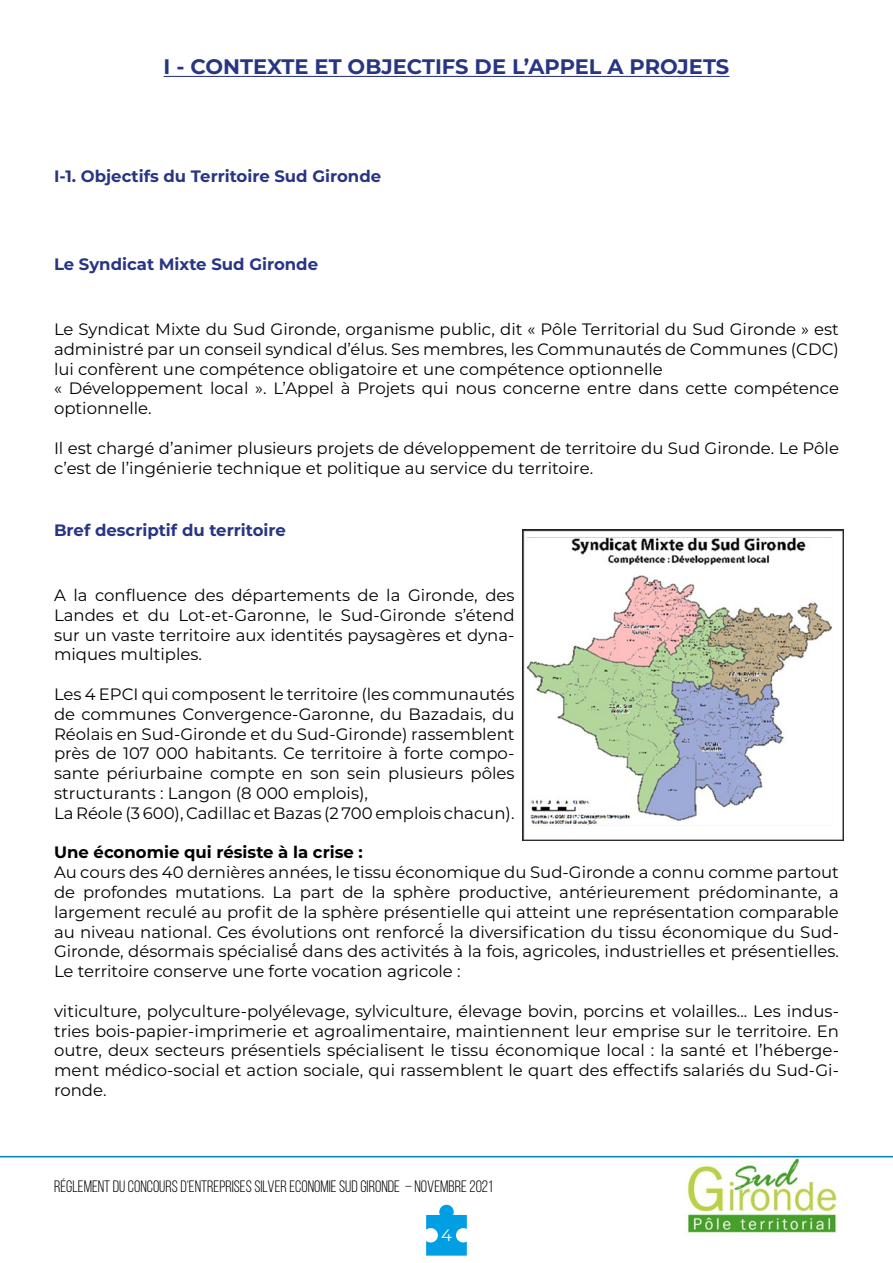
<style>
.page{position:relative;width:893px;height:1263px;background:#fff}
.page>*{position:absolute;margin:0;border:0;box-sizing:border-box;transform-origin:0 0}
.gros_titre{font:700 21px "Montserrat";color:#283583}
.t1{font:16.5px/19.8px "Montserrat";color:#000;text-align:justify}
.titre{font:700 16.5px "Montserrat";color:#283583}
.t2{font:16.5px "Bebas Neue";color:#000}
.bold{font:700 16.5px "Montserrat";color:#000}
.t3{font:16.5px "Montserrat";color:#fff}
</style>
<div class="page">
<svg style="left:426px;top:1205px;width:41px;height:50px"></svg>
<img style="left:685px;top:1157px;width:155px;height:79px">
<hr style="left:0;top:1156px;width:893px;height:1px;background:#077bc0">
<hr style="left:164px;top:76px;width:565px;height:1px;background:#283583">
<img style="left:522px;top:530px;width:322px;height:310px">
<p class="gros_titre" style="left:164px;top:52px;width:567px">I - CONTEXTE ET OBJECTIFS DE L’APPEL A PROJETS</p>
<p class="titre" style="left:54px;top:164px;width:329px">I-1. Objectifs du Territoire Sud Gironde</p>
<p class="titre" style="left:54px;top:252px;width:266px">Le Syndicat Mixte Sud Gironde</p>
<p class="t1" style="left:54px;top:319px;width:786px">Le Syndicat Mixte du Sud Gironde, organisme public, dit « Pôle Territorial du Sud Gironde » est administré par un conseil syndical d’élus. Ses membres, les Communautés de Communes (CDC) lui confèrent une compétence obligatoire et une compétence optionnelle</p>
<p class="t1" style="left:54px;top:378px;width:786px">« Développement local ». L’Appel à Projets qui nous concerne entre dans cette compétence optionnelle.</p>
<p class="t1" style="left:54px;top:437px;width:786px">Il est chargé d’animer plusieurs projets de développement de territoire du Sud Gironde. Le Pôle c’est de l’ingénierie technique et politique au service du territoire.</p>
<p class="titre" style="left:54px;top:518px;width:233px">Bref descriptif du territoire</p>
<p class="t1" style="left:54px;top:585px;width:462px">A la confluence des départements de la Gironde, des Landes et du Lot-et-Garonne, le Sud-Gironde s’étend sur un vaste territoire aux identités paysagères et dyna&shy;miques multiples.</p>
<p class="t1" style="left:54px;top:684px;width:462px">Les 4 EPCI qui composent le territoire (les communautés de communes Convergence-Garonne, du Bazadais, du Réolais en Sud-Gironde et du Sud-Gironde) rassemblent près de 107 000 habitants. Ce territoire à forte compo&shy;sante périurbaine compte en son sein plusieurs pôles structurants : Langon (8 000 emplois),</p>
<p class="t1" style="left:54px;top:802px;width:462px">La Réole (3 600), Cadillac et Bazas (2 700 emplois chacun).</p>
<p class="bold" style="left:54px;top:841px;width:310px">Une économie qui résiste à la crise :</p>
<p class="t1" style="left:54px;top:862px;width:786px">Au cours des 40 dernières années, le tissu économique du Sud-Gironde a connu comme partout de profondes mutations. La part de la sphère productive, antérieurement prédominante, a largement reculé au profit de la sphère présentielle qui atteint une représentation comparable au niveau national. Ces évolutions ont renforcé́la diversification du tissu économique du Sud-Gironde, désormais spécialisé́dans des activités à la fois, agricoles, industrielles et présentielles.<br>Le territoire conserve une forte vocation agricole :</p>
<p class="t1" style="left:54px;top:1000px;width:786px">viticulture, polyculture-polyélevage, sylviculture, élevage bovin, porcins et volailles... Les indus&shy;tries bois-papier-imprimerie et agroalimentaire, maintiennent leur emprise sur le territoire. En outre, deux secteurs présentiels spécialisent le tissu économique local : la santé et l’héberge&shy;ment médico-social et action sociale, qui rassemblent le quart des effectifs salariés du Sud-Gi&shy;ronde.</p>
<p class="t2" style="left:54px;top:1177px;width:440px">RÉGLEMENT DU CONCOURS D’ENTREPRISES SILVER ECONOMIE SUD GIRONDE – NOVEMBRE 2021</p>
<p class="t3" style="left:441px;top:1223px;width:12px">4</p>
</div>
